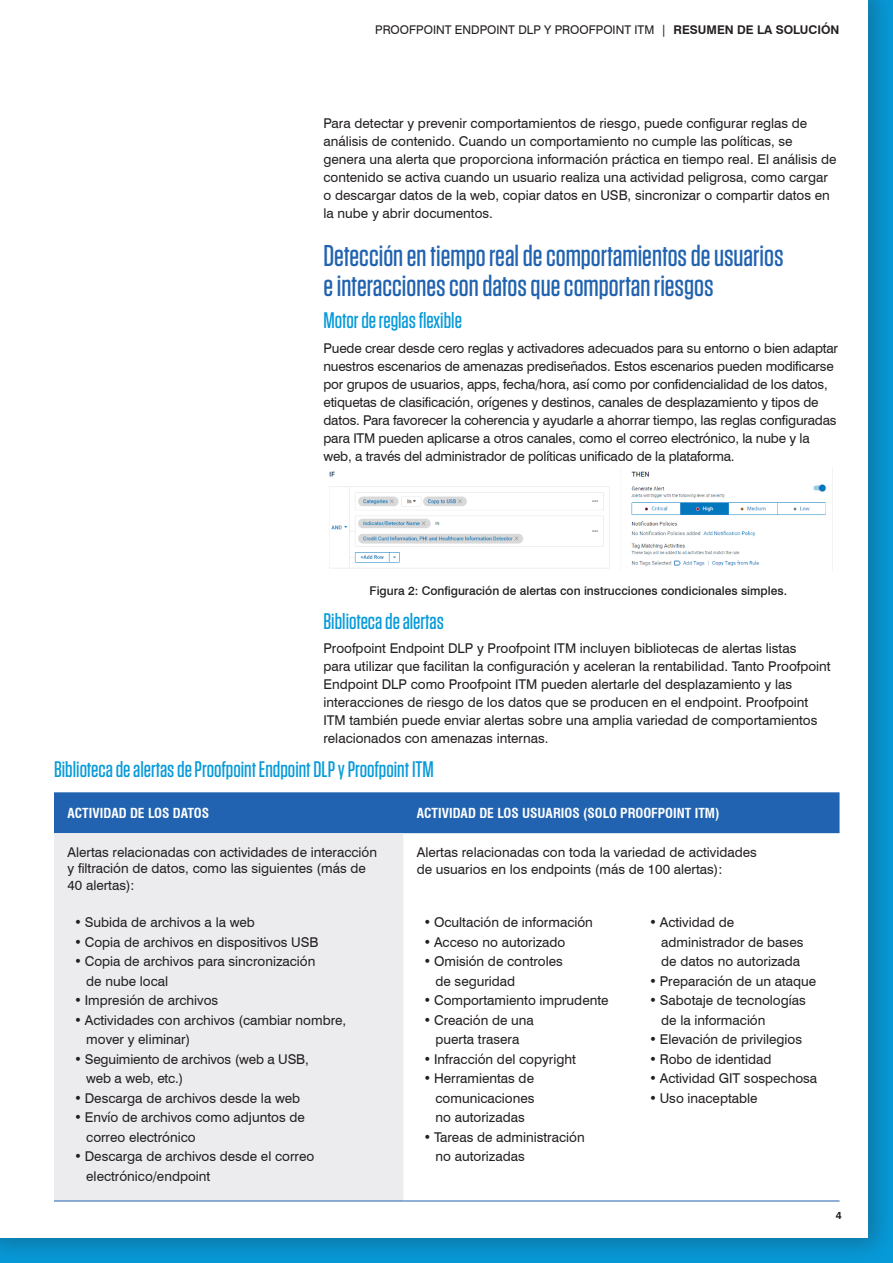
<style>
.page{position:relative;width:893px;height:1263px;background:#fff}
.page>*{position:absolute;margin:0;border:0;box-sizing:border-box;transform-origin:0 0}
.t1{font:500 30px/30px "Tungsten";color:#2163b0}
.t2{font:500 22.5px "Tungsten";color:#069ad9}
.t3{font:13.5px/18px "Swiss 721 BT";color:#231f20}
.t4{font:700 condensed 13.5px "Swiss 721 BT";color:#fff}
.t5{font:500 12px "Swiss 721 BT";color:#231f20}
.t6{font:12px "Swiss 721 BT";color:#231f20}
.t7{font:700 10.5px "Swiss 721 BT";color:#231f20}
.s1{font-weight:700}
</style>
<div class="page">
<div style="left:0;top:0;width:893px;height:1263px;background:#231f20;opacity:.3"></div>
<div style="left:0;top:0;width:868px;height:1237px;background:#fff"></div>
<img style="left:329px;top:468px;width:504px;height:102px">
<div style="left:54px;top:792px;width:785px;height:41px;background:#2163b0"></div>
<div style="left:54px;top:833px;width:349px;height:367px;background:#ececee"></div>
<hr style="left:54px;top:1200px;width:349px;height:1px;background:#2163b0">
<hr style="left:403px;top:1200px;width:226px;height:1px;background:#2163b0">
<hr style="left:629px;top:1200px;width:210px;height:1px;background:#2163b0">
<p class="t6" style="left:375px;top:22px;width:466px">PROOFPOINT ENDPOINT DLP Y PROOFPOINT ITM | <span class="s1">RESUMEN DE LA SOLUCIÓN</span></p>
<p class="t3" style="left:323px;top:114px;width:515px">Para detectar y prevenir comportamientos de riesgo, puede configurar reglas de análisis de contenido. Cuando un comportamiento no cumple las políticas, se genera una alerta que proporciona información práctica en tiempo real. El análisis de contenido se activa cuando un usuario realiza una actividad peligrosa, como cargar o descargar datos de la web, copiar datos en USB, sincronizar o compartir datos en la nube y abrir documentos.</p>
<h1 class="t1" style="left:323px;top:241px;width:462px">Detección en tiempo real de comportamientos de usuarios e interacciones con datos que comportan riesgos</h1>
<h2 class="t2" style="left:323px;top:308px;width:140px">Motor de reglas flexible</h2>
<p class="t3" style="left:323px;top:339px;width:516px">Puede crear desde cero reglas y activadores adecuados para su entorno o bien adaptar nuestros escenarios de amenazas prediseñados. Estos escenarios pueden modificarse por grupos de usuarios, apps, fecha/hora, así como por confidencialidad de los datos, etiquetas de clasificación, orígenes y destinos, canales de desplazamiento y tipos de datos. Para favorecer la coherencia y ayudarle a ahorrar tiempo, las reglas configuradas para ITM pueden aplicarse a otros canales, como el correo electrónico, la nube y la web, a través del administrador de políticas unificado de la plataforma.</p>
<p class="t5" style="left:370px;top:583px;width:419px">Figura 2: Configuración de alertas con instrucciones condicionales simples.</p>
<h2 class="t2" style="left:323px;top:609px;width:122px">Biblioteca de alertas</h2>
<p class="t3" style="left:323px;top:639px;width:509px">Proofpoint Endpoint DLP y Proofpoint ITM incluyen bibliotecas de alertas listas<br>para utilizar que facilitan la configuración y aceleran la rentabilidad. Tanto Proofpoint Endpoint DLP como Proofpoint ITM pueden alertarle del desplazamiento y las interacciones de riesgo de los datos que se producen en el endpoint. Proofpoint ITM también puede enviar alertas sobre una amplia variedad de comportamientos relacionados con amenazas internas.</p>
<h2 class="t2" style="left:54px;top:758px;width:381px">Biblioteca de alertas de Proofpoint Endpoint DLP y Proofpoint ITM</h2>
<p class="t4" style="left:68px;top:805px;width:143px">ACTIVIDAD DE LOS DATOS</p>
<p class="t4" style="left:417px;top:805px;width:304px">ACTIVIDAD DE LOS USUARIOS (SOLO PROOFPOINT ITM)</p>
<p class="t3" style="left:68px;top:844px;width:311px;line-height:16.5px">Alertas relacionadas con actividades de interacción y filtración de datos, como las siguientes (más de<br>40 alertas):</p>
<p class="t3" style="left:417px;top:843px;width:342px;line-height:17.2px">Alertas relacionadas con toda la variedad de actividades de usuarios en los endpoints (más de 100 alertas):</p>
<p class="t3" style="left:74px;top:913px;width:182px">• Subida de archivos a la web</p>
<p class="t3" style="left:74px;top:933px;width:246px">• Copia de archivos en dispositivos USB</p>
<p class="t3" style="left:86px;top:951px;width:231px;line-height:19.5px;text-indent:-12px">• Copia de archivos para sincronización de nube local</p>
<p class="t3" style="left:74px;top:991px;width:146px">• Impresión de archivos</p>
<p class="t3" style="left:86px;top:1010px;width:262px;line-height:19.5px;text-indent:-12px">• Actividades con archivos (cambiar nombre, mover y eliminar)</p>
<p class="t3" style="left:86px;top:1049px;width:224px;line-height:19.5px;text-indent:-12px">• Seguimiento de archivos (web a USB, web a web, etc.)</p>
<p class="t3" style="left:74px;top:1089px;width:228px">• Descarga de archivos desde la web</p>
<p class="t3" style="left:86px;top:1107px;width:220px;line-height:19.5px;text-indent:-12px">• Envío de archivos como adjuntos de correo electrónico</p>
<p class="t3" style="left:86px;top:1146px;width:229px;line-height:19.5px;text-indent:-12px">• Descarga de archivos desde el correo electrónico/endpoint</p>
<p class="t3" style="left:424px;top:913px;width:171px">• Ocultación de información</p>
<p class="t3" style="left:424px;top:933px;width:143px">• Acceso no autorizado</p>
<p class="t3" style="left:435px;top:951px;width:129px;line-height:19.5px;text-indent:-12px">• Omisión de controles de seguridad</p>
<p class="t3" style="left:424px;top:991px;width:187px">• Comportamiento imprudente</p>
<p class="t3" style="left:424px;top:1010px;width:112px;line-height:19.5px;text-align:center">• Creación de una puerta trasera</p>
<p class="t3" style="left:424px;top:1050px;width:154px">• Infracción del copyright</p>
<p class="t3" style="left:435px;top:1068px;width:100px;line-height:19.5px;text-align:justify;text-indent:-12px">• Herramientas de comunicaciones no autorizadas</p>
<p class="t3" style="left:435px;top:1127px;width:151px;line-height:19.5px;text-indent:-12px">• Tareas de administración no autorizadas</p>
<p class="t3" style="left:661px;top:912px;width:144px;line-height:19.5px;text-indent:-12px">• Actividad de administrador de bases de datos no autorizada</p>
<p class="t3" style="left:649px;top:972px;width:169px">• Preparación de un ataque</p>
<p class="t3" style="left:661px;top:990px;width:146px;line-height:19.5px;text-indent:-12px">• Sabotaje de tecnologías de la información</p>
<p class="t3" style="left:649px;top:1030px;width:154px">• Elevación de privilegios</p>
<p class="t3" style="left:649px;top:1049px;width:124px">• Robo de identidad</p>
<p class="t3" style="left:649px;top:1069px;width:170px">• Actividad GIT sospechosa</p>
<p class="t3" style="left:649px;top:1088px;width:110px">• Uso inaceptable</p>
<p class="t7" style="left:836px;top:1208px;width:7px">4</p>
</div>
